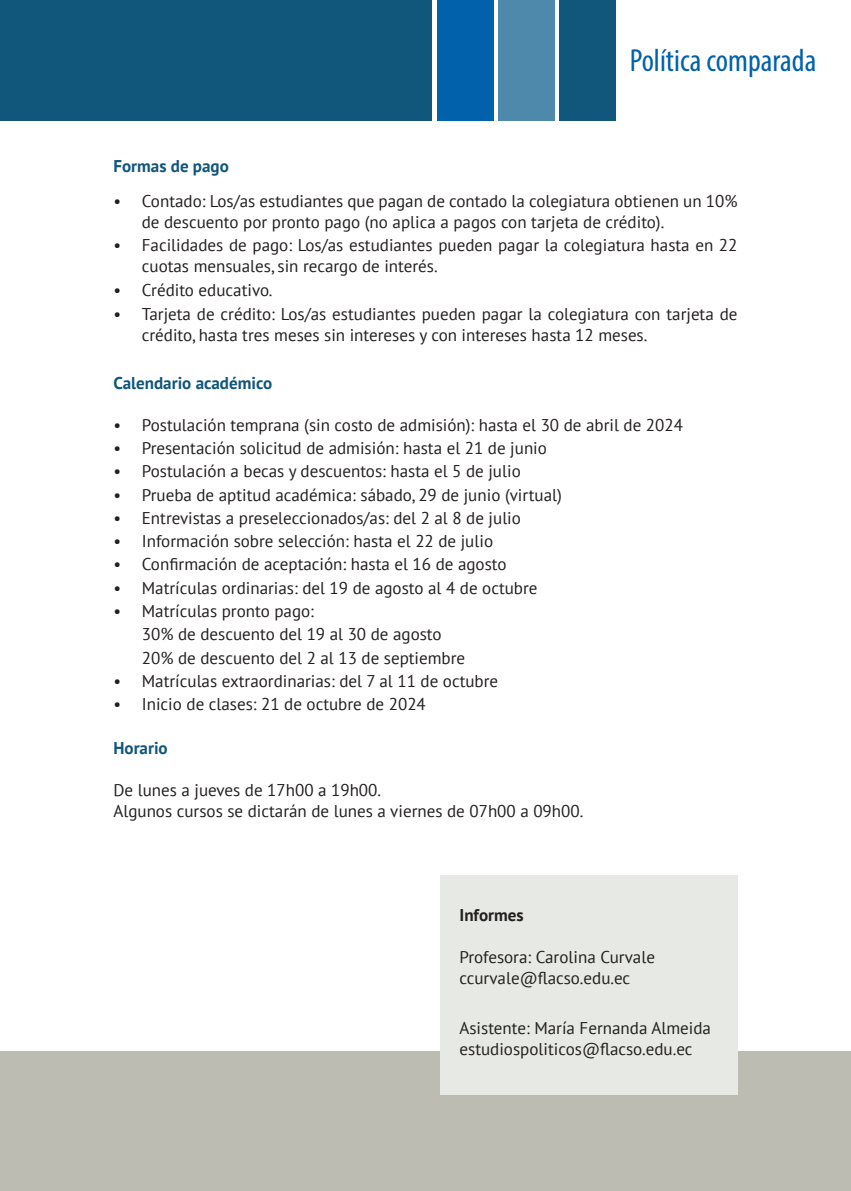
<style>
.page{position:relative;width:851px;height:1191px;background:#fff}
.page>*{position:absolute;margin:0;border:0;box-sizing:border-box;transform-origin:0 0}
.t1{font:32px "Myriad Variable Concept";color:#0161ab}
.requisitos{font:17px/21px "PT Sans";color:#231f20}
.Texto_principal{font:17px "PT Sans";color:#231f20}
.Subtítulo{font:700 17px "PT Sans";color:#11567b}
.Subtítulo-2{font:700 17px "PT Sans";color:#231f20}
</style>
<div class="page">
<div style="left:0;top:1051px;width:850px;height:140px;background:#bcbcb2"></div>
<div style="left:439px;top:875px;width:298px;height:219px;background:#e7e9e4"></div>
<div style="left:0;top:0;width:431px;height:120px;background:#11567b"></div>
<div style="left:559px;top:0;width:57px;height:120px;background:#11567b"></div>
<div style="left:498px;top:0;width:56px;height:120px;background:#4e88ab"></div>
<div style="left:437px;top:0;width:56px;height:120px;background:#0161ab"></div>
<p class="t1" style="left:629px;top:42px;width:188px">Política comparada</p>
<p class="Subtítulo" style="left:113px;top:154px;width:117px">Formas de pago</p>
<p class="requisitos" style="left:142px;top:190px;width:597px;text-indent:-28px">• Contado: Los/as estudiantes que pagan de contado la colegiatura obtienen un 10% de descuento por pronto pago (no aplica a pagos con tarjeta de crédito).</p>
<p class="requisitos" style="left:142px;top:234px;width:597px;text-indent:-28px">• Facilidades de pago: Los/as estudiantes pueden pagar la colegiatura hasta en 22 cuotas mensuales, sin recargo de interés.</p>
<p class="requisitos" style="left:113px;top:279px;width:161px">• Crédito educativo.</p>
<p class="requisitos" style="left:142px;top:303px;width:597px;text-indent:-28px">• Tarjeta de crédito: Los/as estudiantes pueden pagar la colegiatura con tarjeta de crédito, hasta tres meses sin intereses y con intereses hasta 12 meses.</p>
<p class="Subtítulo" style="left:113px;top:371px;width:160px">Calendario académico</p>
<p class="requisitos" style="left:113px;top:414px;width:571px">• Postulación temprana (sin costo de admisión): hasta el 30 de abril de 2024</p>
<p class="requisitos" style="left:113px;top:437px;width:435px">• Presentación solicitud de admisión: hasta el 21 de junio</p>
<p class="requisitos" style="left:113px;top:460px;width:409px">• Postulación a becas y descuentos: hasta el 5 de julio</p>
<p class="requisitos" style="left:113px;top:484px;width:450px">• Prueba de aptitud académica: sábado, 29 de junio (virtual)</p>
<p class="requisitos" style="left:113px;top:507px;width:409px">• Entrevistas a preseleccionados/as: del 2 al 8 de julio</p>
<p class="requisitos" style="left:113px;top:530px;width:381px">• Información sobre selección: hasta el 22 de julio</p>
<p class="requisitos" style="left:113px;top:553px;width:394px">• Confirmación de aceptación: hasta el 16 de agosto</p>
<p class="requisitos" style="left:113px;top:577px;width:425px">• Matrículas ordinarias: del 19 de agosto al 4 de octubre</p>
<p class="requisitos" style="left:113px;top:600px;width:202px">• Matrículas pronto pago:</p>
<p class="requisitos" style="left:142px;top:623px;width:301px">30% de descuento del 19 al 30 de agosto</p>
<p class="requisitos" style="left:142px;top:646px;width:325px">20% de descuento del 2 al 13 de septiembre</p>
<p class="requisitos" style="left:113px;top:670px;width:386px">• Matrículas extraordinarias: del 7 al 11 de octubre</p>
<p class="requisitos" style="left:113px;top:693px;width:314px">• Inicio de clases: 21 de octubre de 2024</p>
<p class="Subtítulo" style="left:113px;top:737px;width:56px">Horario</p>
<p class="Texto_principal" style="left:113px;top:779px;width:269px">De lunes a jueves de 17h00 a 19h00.</p>
<p class="Texto_principal" style="left:113px;top:800px;width:471px">Algunos cursos se dictarán de lunes a viernes de 07h00 a 09h00.</p>
<p class="Subtítulo-2" style="left:459px;top:903px;width:66px">Informes</p>
<p class="Texto_principal" style="left:459px;top:946px;width:197px">Profesora: Carolina Curvale</p>
<p class="Texto_principal" style="left:459px;top:967px;width:172px">ccurvale@flacso.edu.ec</p>
<p class="Texto_principal" style="left:459px;top:1016px;width:253px">Asistente: María Fernanda Almeida</p>
<p class="Texto_principal" style="left:459px;top:1037px;width:234px">estudiospoliticos@flacso.edu.ec</p>
</div>
